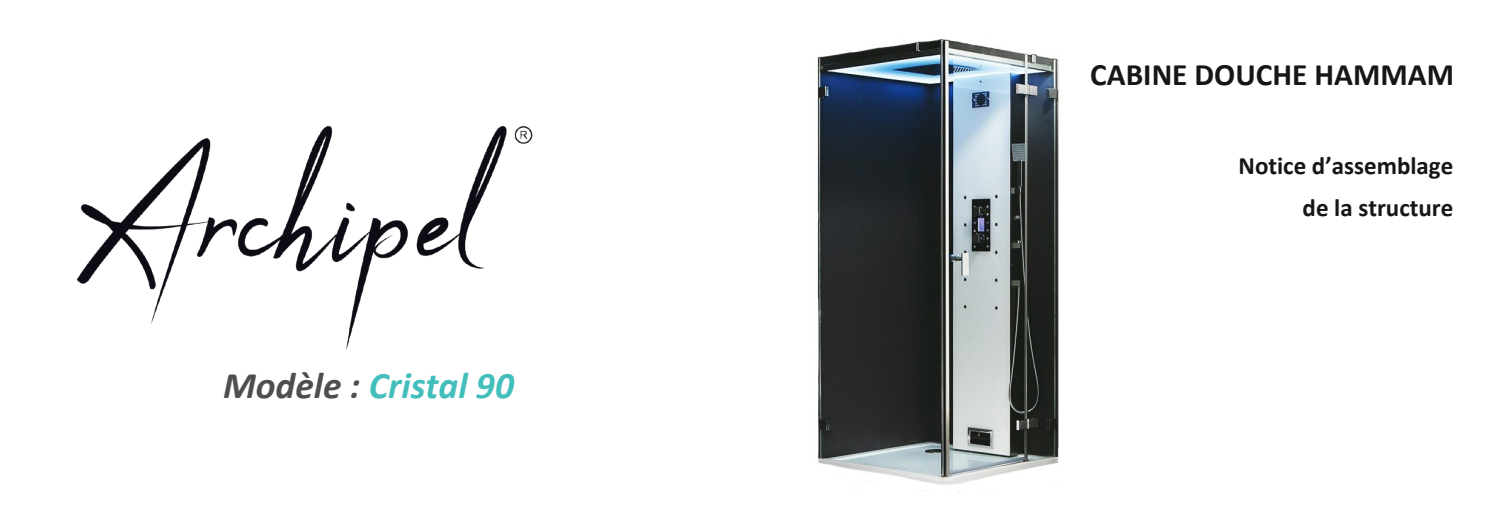
<style>
.page{position:relative;width:1510px;height:527px;background:#fff}
.page>*{position:absolute;margin:0;border:0;box-sizing:border-box;transform-origin:0 0}
.t1{font:italic 700 37.5px "Calibri";color:#4e4e4d}
.t2{font:700 31.25px "Calibri";color:#151616}
.t3{font:700 25px/41.9px "Calibri";color:#151616;text-align:right}
.s1{color:#42bebc}
</style>
<div class="page">
<img style="left:78px;top:125px;width:455px;height:224px">
<img style="left:817px;top:39px;width:242px;height:453px">
<h1 class="t1" style="left:223px;top:359px;width:292px">Modèle : <span class="s1">Cristal</span> <span class="s1">90</span></h1>
<p class="t2" style="left:1090px;top:53px;width:365px">CABINE DOUCHE HAMMAM</p>
<p class="t3" style="left:1238px;top:144px;width:216px">Notice d’assemblage de la structure</p>
</div>
